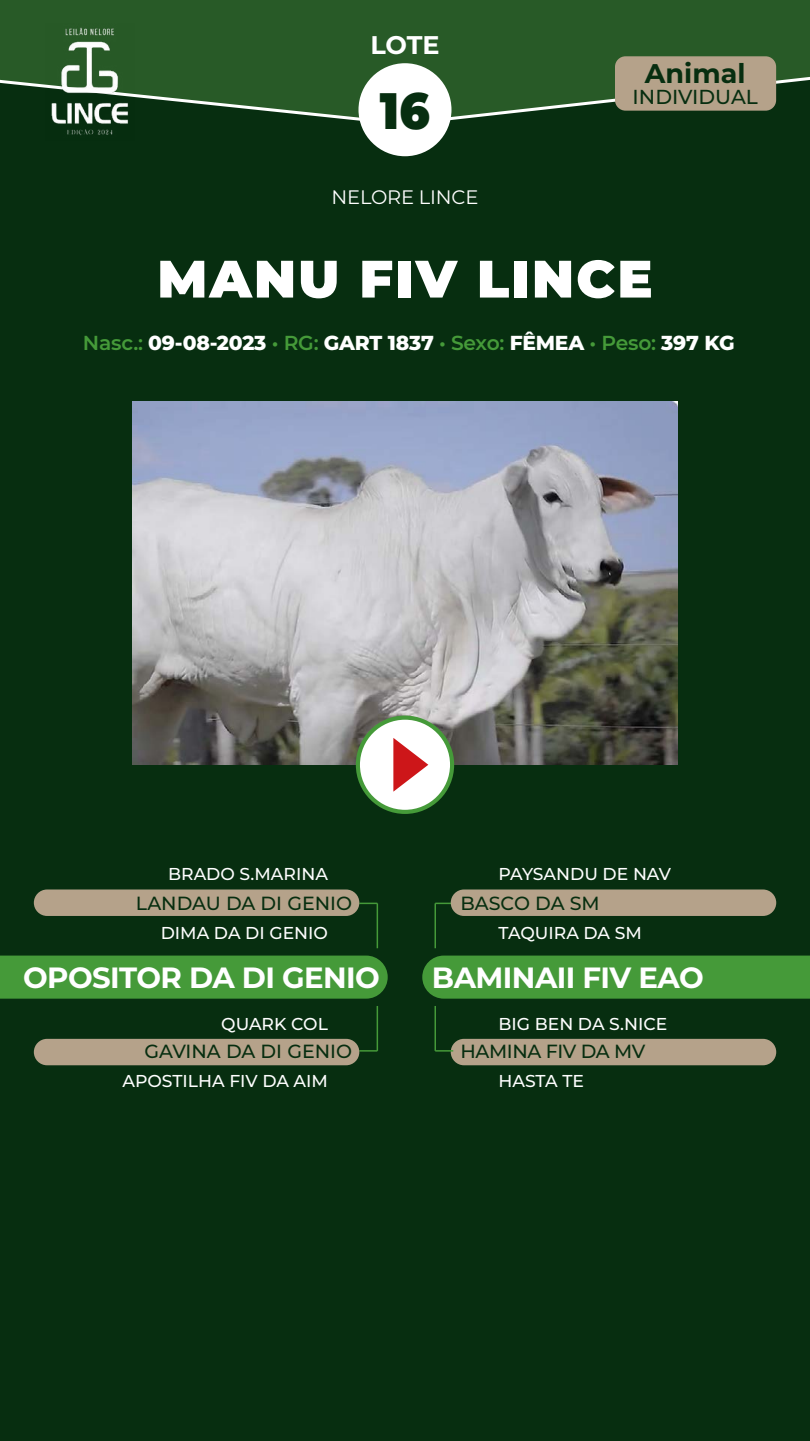
<style>
.page{position:relative;width:810px;height:1441px;background:#fff}
.page>*{position:absolute;margin:0;border:0;box-sizing:border-box;transform-origin:0 0}
.t1{font:900 52.5px "Montserrat";letter-spacing:.04em;color:#fff}
.t2{font:900 51.15px "Montserrat";color:#072e10;scale:.9 1}
.t3{font:700 29.25px "Montserrat";letter-spacing:-.02em;color:#fff}
.t4{font:700 27px "Montserrat";color:#072e10}
.t5{font:700 25.5px "Montserrat";color:#fff}
.t6{font:800 20.25px "Montserrat";letter-spacing:-.01em;color:#fff}
.t7{font:500 20.25px "Montserrat";color:#072e10}
.t8{font:19.5px "Montserrat";letter-spacing:-.01em;color:#fff}
.t9{font:500 19.05px "Montserrat";color:#072e10}
.t10{font:500 19.05px "Montserrat";letter-spacing:-.02em;color:#072e10}
.t11{font:500 17.17px "Montserrat";color:#fff}
.s1{font-weight:600;color:#459a39}
</style>
<div class="page">
<div style="left:0;top:0;width:810px;height:1440px;background:#072e10"></div>
<svg style="left:0;top:0;width:810px;height:125px;background:#275627"></svg>
<div style="left:615px;top:56px;width:161px;height:55px;background:#b5a28a;border-radius:11px"></div>
<div style="left:451px;top:1038px;width:325px;height:27px;background:#b5a28a;border-radius:13px"></div>
<div style="left:0;top:955px;width:388px;height:43px;background:#459a39"></div>
<div style="left:422px;top:955px;width:388px;height:43px;background:#459a39"></div>
<svg style="left:359px;top:902px;width:18px;height:2px"></svg>
<hr style="left:377px;top:903px;width:1px;height:45px;background:#459a39">
<svg style="left:359px;top:1050px;width:18px;height:1px"></svg>
<hr style="left:377px;top:1006px;width:1px;height:44px;background:#459a39">
<svg style="left:435px;top:902px;width:16px;height:2px"></svg>
<hr style="left:435px;top:903px;width:1px;height:45px;background:#459a39">
<svg style="left:435px;top:1050px;width:18px;height:1px"></svg>
<hr style="left:435px;top:1006px;width:1px;height:44px;background:#459a39">
<div style="left:451px;top:889px;width:325px;height:27px;background:#b5a28a;border-radius:13px"></div>
<div style="left:34px;top:889px;width:325px;height:27px;background:#b5a28a;border-radius:13px"></div>
<div style="left:34px;top:1038px;width:325px;height:27px;background:#b5a28a;border-radius:13px"></div>
<img style="left:45px;top:24px;width:90px;height:112px">
<div style="left:358px;top:63px;width:94px;height:93px;background:#fff;border-radius:50%"></div>
<img style="left:132px;top:402px;width:546px;height:362px">
<div style="left:358px;top:717px;width:94px;height:95px;background:#fff;border-radius:50%"></div>
<div style="left:356px;top:715px;width:98px;height:99px;border:4px solid #459a39;border-radius:50%"></div>
<svg style="left:393px;top:738px;width:35px;height:53px"></svg>
<h3 class="t5" style="left:370px;top:26px;width:71px">LOTE</h3>
<h2 class="t2" style="left:380px;top:72px;width:57px">16</h2>
<p class="t8" style="left:332px;top:184px;width:148px">NELORE LINCE</p>
<h3 class="t4" style="left:645px;top:54px;width:102px">Animal</h3>
<p class="t7" style="left:633px;top:83px;width:127px">INDIVIDUAL</p>
<h1 class="t1" style="left:157px;top:239px;width:497px">MANU FIV LINCE</h1>
<p class="t6" style="left:83px;top:328px;width:653px"><span class="s1">Nasc.:</span> 09-08-2023 <span class="s1">• RG:</span> GART 1837 <span class="s1">• Sexo:</span> FÊMEA <span class="s1">• Peso:</span> 397 KG</p>
<p class="t11" style="left:168px;top:862px;width:161px">BRADO S.MARINA</p>
<p class="t11" style="left:499px;top:862px;width:174px">PAYSANDU DE NAV</p>
<p class="t9" style="left:136px;top:890px;width:218px">LANDAU DA DI GENIO</p>
<p class="t9" style="left:460px;top:890px;width:141px">BASCO DA SM</p>
<p class="t11" style="left:161px;top:921px;width:169px">DIMA DA DI GENIO</p>
<p class="t11" style="left:499px;top:921px;width:145px">TAQUIRA DA SM</p>
<h3 class="t3" style="left:23px;top:956px;width:358px">OPOSITOR DA DI GENIO</h3>
<h3 class="t3" style="left:432px;top:956px;width:273px">BAMINAII FIV EAO</h3>
<p class="t11" style="left:221px;top:1012px;width:108px">QUARK COL</p>
<p class="t9" style="left:144px;top:1038px;width:209px">GAVINA DA DI GENIO</p>
<p class="t11" style="left:123px;top:1068px;width:207px">APOSTILHA FIV DA AIM</p>
<p class="t11" style="left:499px;top:1012px;width:170px">BIG BEN DA S.NICE</p>
<p class="t10" style="left:460px;top:1038px;width:186px">HAMINA FIV DA MV</p>
<p class="t11" style="left:499px;top:1068px;width:87px">HASTA TE</p>
</div>
